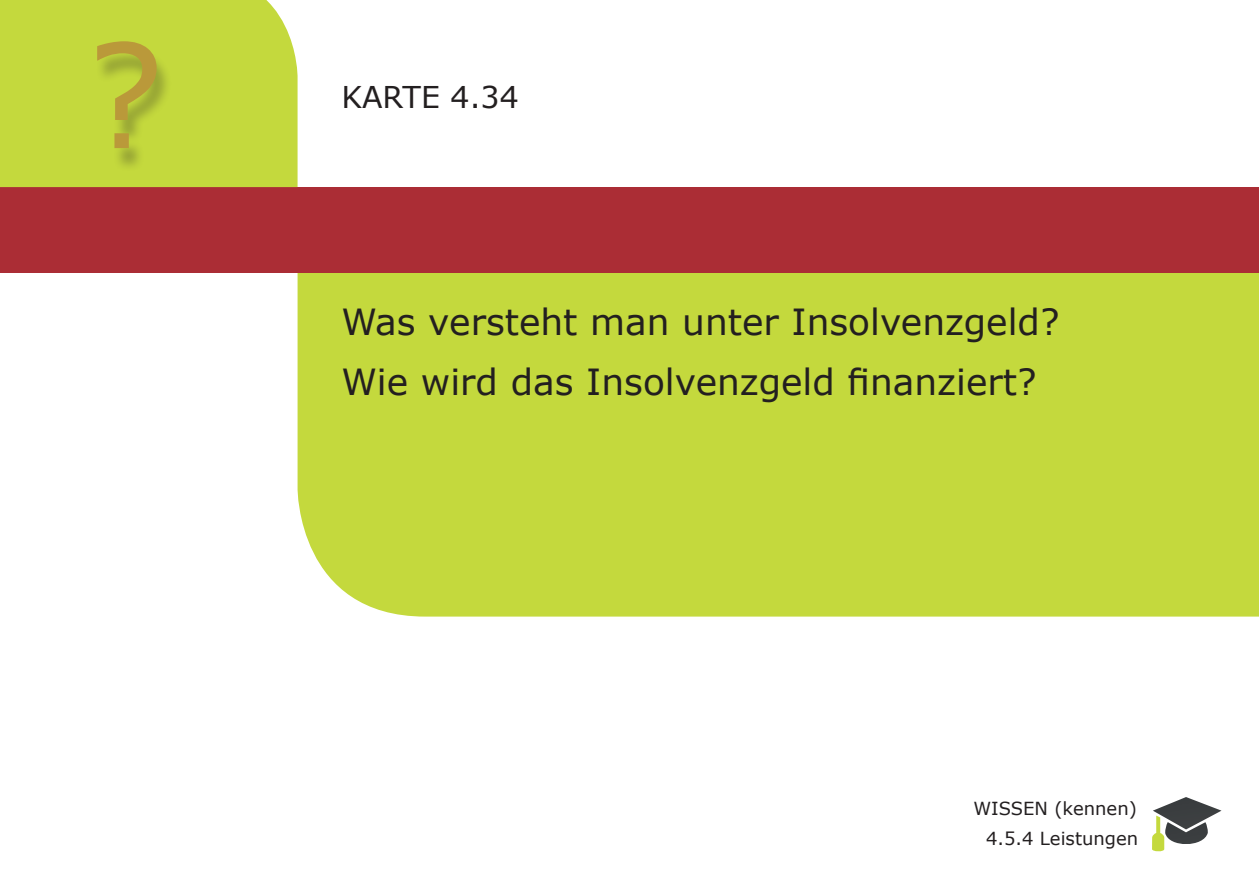
<style>
.page{position:relative;width:1259px;height:893px;background:#fff}
.page>*{position:absolute;margin:0;border:0;box-sizing:border-box;transform-origin:0 0}
.t1{font:144px "Verdana";color:#ab2d35}
.Frage_Vorderseite_Fr{font:36px "Verdana";color:#231f20}
.Frage_Vorderseite_Fr-2{font:30px "Verdana";color:#231f20}
.Kapitel_Rahmenplan_F{font:18px "Verdana";color:#231f20}
.Taxo_Main{font:18px "Verdana";color:#231f20}
</style>
<div class="page">
<div style="left:297px;top:272px;width:962px;height:345px;background:#c4d93d"></div>
<div style="left:0;top:187px;width:1259px;height:85px;background:#ab2d35"></div>
<div style="left:0;top:0;width:297px;height:187px;background:#c4d93d"></div>
<div style="left:95px;top:48px;width:78px;height:124px;background:#231f20;opacity:.75"></div>
<svg style="left:1152px;top:797px;width:69px;height:55px"></svg>
<h1 class="t1" style="left:86px;top:-3px;width:80px">?</h1>
<p class="Frage_Vorderseite_Fr-2" style="left:341px;top:76px;width:179px">KARTE 4.34</p>
<p class="Frage_Vorderseite_Fr" style="left:341px;top:297px;width:720px">Was versteht man unter Insolvenzgeld?</p>
<p class="Frage_Vorderseite_Fr" style="left:341px;top:357px;width:697px">Wie wird das Insolvenzgeld finanziert?</p>
<p class="Taxo_Main" style="left:973px;top:796px;width:165px">WISSEN (kennen)</p>
<p class="Kapitel_Rahmenplan_F" style="left:986px;top:826px;width:154px">4.5.4 Leistungen</p>
</div>
